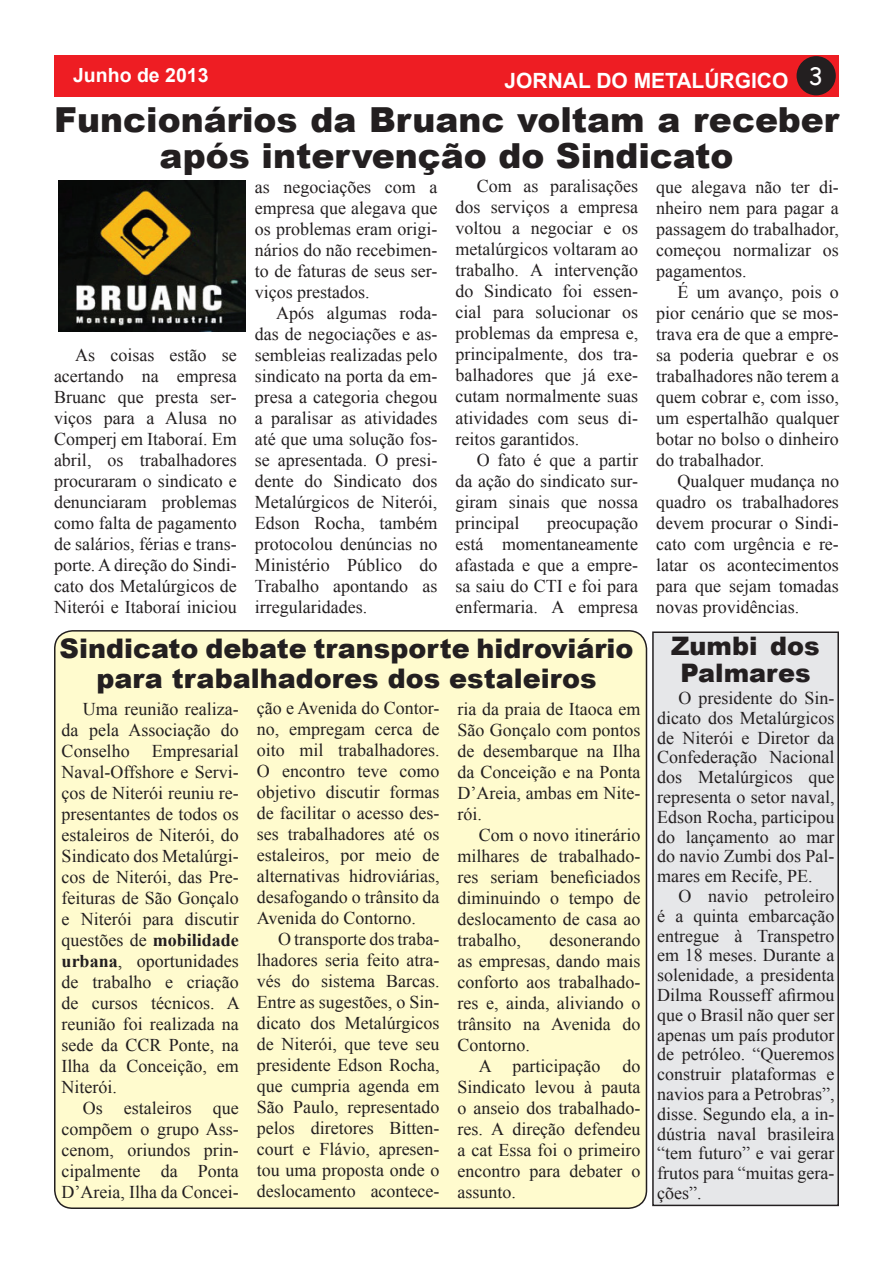
<style>
.page{position:relative;width:893px;height:1263px;background:#fff}
.page>*{position:absolute;margin:0;border:0;box-sizing:border-box;transform-origin:0 0}
.t1{font:900 34.5px/36px "Arial";color:#231f20;text-align:center}
.t2{font:900 27px/30px "Arial";color:#231f20;text-align:center}
.t3{font:900 25.5px/27px "Arial";color:#231f20;text-align:center}
.t4{font:24px "Comic Sans MS";color:#fff}
.t5{font:700 21px "Arial";color:#fff}
.t6{font:700 19.5px "Arial";color:#fff}
.t7{font:18px/21px "Times New Roman";color:#231f20;text-align:justify}
.s1{font-weight:700}
</style>
<div class="page">
<div style="left:54px;top:55px;width:785px;height:42px;background:#ee1d23"></div>
<div style="left:797px;top:57px;width:38px;height:38px;background:#231f20;border-radius:50%"></div>
<div style="left:796px;top:56px;width:40px;height:39px;border:2px solid #231f20;border-radius:50%"></div>
<img style="left:58px;top:180px;width:188px;height:152px">
<div style="left:55px;top:631px;width:591px;height:577px;background:#fffbce;border-radius:18px"></div>
<div style="left:653px;top:632px;width:185px;height:573px;background:#e6e7e9"></div>
<div style="left:652px;top:631px;width:187px;height:575px;border:2px solid #231f20"></div>
<p class="t6" style="left:73px;top:62px;width:137px">Junho de 2013</p>
<p class="t5" style="left:504px;top:66px;width:285px">JORNAL DO METALÚRGICO</p>
<p class="t4" style="left:808px;top:59px;width:16px">3</p>
<p class="t1" style="left:54px;top:101px;width:786px">Funcionários da Bruanc voltam a receber após intervenção do Sindicato</p>
<p class="t7" style="left:54px;top:344px;width:184px;text-indent:21px">As coisas estão se acertando na empresa Bruanc que presta ser&shy;viços para a Alusa no Comperj em Itaboraí. Em abril, os trabalhadores procuraram o sindicato e denunciaram problemas como falta de pagamento de salários, férias e trans&shy;porte. A direção do Sindi&shy;cato dos Metalúrgicos de Niterói e Itaboraí iniciou</p>
<p class="t7" style="left:255px;top:176px;width:184px">as negociações com a empresa que alegava que os problemas eram origi&shy;nários do não recebimen&shy;to de faturas de seus ser&shy;viços prestados.</p>
<p class="t7" style="left:255px;top:302px;width:184px;text-indent:21px">Após algumas roda&shy;das de negociações e as&shy;sembleias realizadas pelo sindicato na porta da em&shy;presa a categoria chegou a paralisar as atividades até que uma solução fos&shy;se apresentada. O presi&shy;dente do Sindicato dos Metalúrgicos de Niterói, Edson Rocha, também protocolou denúncias no Ministério Público do Trabalho apontando as irregularidades.</p>
<p class="t7" style="left:455px;top:176px;width:184px;text-indent:21px">Com as paralisações dos serviços a empresa voltou a negociar e os metalúrgicos voltaram ao trabalho. A intervenção do Sindicato foi essen&shy;cial para solucionar os problemas da empresa e, principalmente, dos tra&shy;balhadores que já exe&shy;cutam normalmente suas atividades com seus di&shy;reitos garantidos.</p>
<p class="t7" style="left:455px;top:449px;width:184px;text-indent:21px">O fato é que a partir da ação do sindicato sur&shy;giram sinais que nossa principal</p>
<p class="t7" style="left:455px;top:512px;width:184px;text-indent:92px">preocupação está momentaneamente afastada e que a empre&shy;sa saiu do CTI e foi para enfermaria. A empresa</p>
<p class="t2" style="left:60px;top:633px;width:576px">Sindicato debate transporte hidroviário para trabalhadores dos estaleiros</p>
<p class="t7" style="left:62px;top:698px;width:180px;text-indent:21px">Uma reunião realiza&shy;da pela Associação do Conselho Empresarial Naval-Offshore e Servi&shy;ços de Niterói reuniu re&shy;presentantes de todos os estaleiros de Niterói, do Sindicato dos Metalúrgi&shy;cos de Niterói, das Pre&shy;feituras de São Gonçalo e Niterói para discutir questões de <span class="s1">mobilidade urbana</span>, oportunidades de trabalho e criação de cursos técnicos. A reunião foi realizada na sede da CCR Ponte, na Ilha da Conceição, em Niterói.</p>
<p class="t7" style="left:62px;top:1097px;width:179px;text-indent:21px">Os estaleiros que compõem o grupo Ass&shy;cenom, oriundos prin&shy;cipalmente da Ponta D’Areia, Ilha da Concei-</p>
<p class="t7" style="left:257px;top:697px;width:184px">ção e Avenida do Contor&shy;no, empregam cerca de oito mil trabalhadores.<br>O encontro teve como objetivo discutir formas de facilitar o acesso des&shy;ses trabalhadores até os estaleiros, por meio de alternativas hidroviárias, desafogando o trânsito da Avenida do Contorno.</p>
<p class="t7" style="left:257px;top:928px;width:184px;text-indent:21px">O transporte dos traba&shy;lhadores seria feito atra&shy;vés do sistema Barcas.<br>Entre as sugestões, o Sin&shy;dicato dos Metalúrgicos de Niterói, que teve seu presidente Edson Rocha, que cumpria agenda em São Paulo, representado pelos diretores Bitten&shy;court e Flávio, apresen&shy;tou uma proposta onde o deslocamento acontece-</p>
<p class="t7" style="left:458px;top:698px;width:184px">ria da praia de Itaoca em São Gonçalo com pontos de desembarque na Ilha da Conceição e na Ponta D’Areia, ambas em Nite&shy;rói.</p>
<p class="t7" style="left:458px;top:824px;width:184px;text-indent:21px">Com o novo itinerário milhares de trabalhado&shy;res seriam beneficiados diminuindo o tempo de deslocamento de casa ao trabalho,</p>
<p class="t7" style="left:458px;top:929px;width:184px;text-indent:92px">desonerando as empresas, dando mais conforto aos trabalhado&shy;res e, ainda, aliviando o trânsito na Avenida do Contorno.</p>
<p class="t7" style="left:458px;top:1055px;width:184px;text-indent:21px">A participação do Sindicato levou à pauta o anseio dos trabalhado&shy;res. A direção defendeu a cat Essa foi o primeiro encontro para debater o assunto.</p>
<p class="t7" style="left:656px;top:176px;width:184px">que alegava não ter di&shy;nheiro nem para pagar a passagem do trabalhador, começou normalizar os pagamentos.</p>
<p class="t7" style="left:656px;top:281px;width:184px;text-indent:21px">É um avanço, pois o pior cenário que se mos&shy;trava era de que a empre&shy;sa poderia quebrar e os trabalhadores não terem a quem cobrar e, com isso, um espertalhão qualquer botar no bolso o dinheiro do trabalhador.</p>
<p class="t7" style="left:656px;top:470px;width:184px;text-indent:21px">Qualquer mudança no quadro os trabalhadores devem procurar o Sindi&shy;cato com urgência e re&shy;latar os acontecimentos para que sejam tomadas novas providências.</p>
<p class="t3" style="left:671px;top:632px;width:150px">Zumbi dos<br>Palmares</p>
<p class="t7" style="left:657px;top:688px;width:179px;line-height:19.8px;text-indent:21px">O presidente do Sin&shy;dicato dos Metalúrgicos de Niterói e Diretor da Confederação Nacional dos Metalúrgicos que representa o setor naval, Edson Rocha, participou do lançamento ao mar do navio Zumbi dos Pal&shy;mares em Recife, PE.</p>
<p class="t7" style="left:657px;top:886px;width:179px;line-height:19.8px;text-indent:21px">O navio petroleiro é a quinta embarcação entregue à Transpetro em 18 meses. Durante a solenidade, a presidenta Dilma Rousseff afirmou que o Brasil não quer ser apenas um país produtor de petróleo. “Queremos construir plataformas e navios para a Petrobras”, disse. Segundo ela, a in&shy;dústria naval brasileira “tem futuro” e vai gerar frutos para “muitas gera&shy;ções”.</p>
</div>
